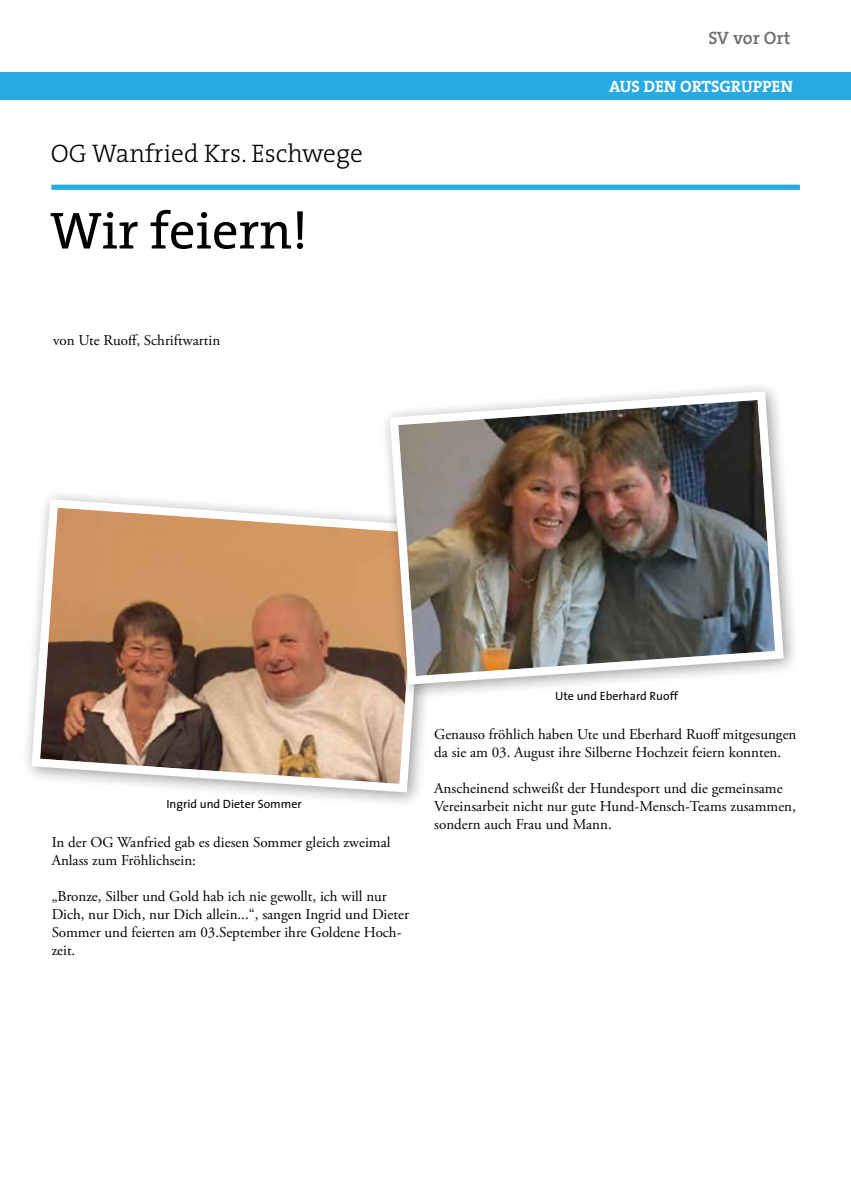
<style>
.page{position:relative;width:851px;height:1191px;background:#fff}
.page>*{position:absolute;margin:0;border:0;box-sizing:border-box;transform-origin:0 0}
.t1{font:52.5px "The Serif";color:#000}
.t2{font:300 25.5px "The Serif";color:#000}
.t3{font:600 18px "The Serif";color:#6d6e71}
.t4{font:700 16.5px "The Serif";color:#fff}
.t5{font:15px/18px "Adobe Garamond Pro";color:#000}
.t6{font:12px "The Sans";color:#000}
</style>
<div class="page">
<div style="left:0;top:72px;width:850px;height:28px;background:#27aae1"></div>
<div style="left:51px;top:185px;width:748px;height:5px;background:#27aae1"></div>
<svg style="left:27px;top:495px;width:398px;height:301px"></svg>
<div style="left:379px;top:380px;width:421px;height:321px;background:#000;opacity:.4"></div>
<img style="left:385px;top:387px;width:402px;height:302px">
<h2 class="t2" style="left:51px;top:137px;width:314px">OG Wanfried Krs. Eschwege</h2>
<h1 class="t1" style="left:50px;top:197px;width:259px">Wir feiern!</h1>
<p class="t5" style="left:53px;top:331px;width:168px">von Ute Ruoff, Schriftwartin</p>
<p class="t3" style="left:708px;top:27px;width:84px">SV vor Ort</p>
<p class="t4" style="left:609px;top:76px;width:185px">AUS DEN ORTSGRUPPEN</p>
<p class="t6" style="left:166px;top:796px;width:137px">Ingrid und Dieter Sommer</p>
<p class="t5" style="left:52px;top:833px;width:340px">In der OG Wanfried gab es diesen Sommer gleich zweimal<br>Anlass zum Fröhlichsein:</p>
<p class="t5" style="left:52px;top:887px;width:359px">„Bronze, Silber und Gold hab ich nie gewollt, ich will nur Dich, nur Dich, nur Dich allein...“, sangen Ingrid und Dieter Sommer und feierten am 03.September ihre Goldene Hoch&shy;zeit.</p>
<p class="t6" style="left:555px;top:688px;width:124px">Ute und Eberhard Ruoff</p>
<p class="t5" style="left:434px;top:725px;width:363px">Genauso fröhlich haben Ute und Eberhard Ruoff mitgesungen da sie am 03. August ihre Silberne Hochzeit feiern konnten.</p>
<p class="t5" style="left:434px;top:779px;width:363px">Anscheinend schweißt der Hundesport und die gemeinsame<br>Vereinsarbeit nicht nur gute Hund-Mensch-Teams zusammen, sondern auch Frau und Mann.</p>
</div>
